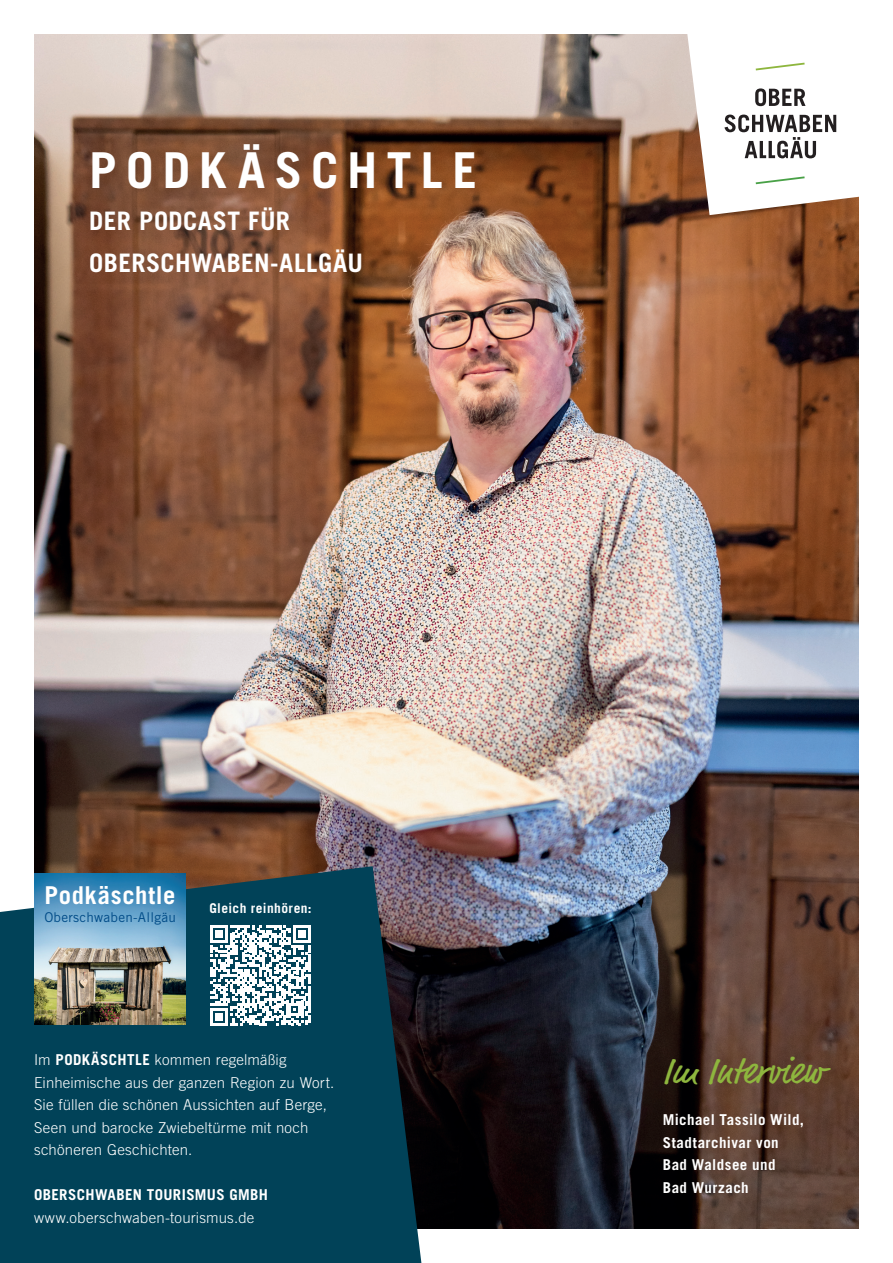
<style>
.page{position:relative;width:893px;height:1263px;background:#fff}
.page>*{position:absolute;margin:0;border:0;box-sizing:border-box;transform-origin:0 0}
.t1{font:700 49.5px "Trade Gothic LT Std";letter-spacing:.19em;color:#fff}
.t2{font:37.5px "Market Pro";color:#8eb63e}
.t3{font:700 25.5px/42px "Trade Gothic LT Std";letter-spacing:.015em;color:#fff}
.t4{font:700 24.6px "Trade Gothic LT Std";letter-spacing:.025em;color:#fff}
.t5{font:300 15px/22.5px "Trade Gothic LT Std";letter-spacing:.01em;color:#fff}
.t6{font:700 15px/22.5px "Trade Gothic LT Std";letter-spacing:.025em;color:#fff}
.t7{font:13.5px "Trade Gothic LT Std";letter-spacing:.02em;color:#004b87}
.t8{font:700 13.5px "Trade Gothic LT Std";letter-spacing:.03em;color:#fff}
.s1{font-weight:700}
</style>
<div class="page">
<img style="left:34px;top:34px;width:825px;height:1195px">
<svg style="left:686px;top:34px;width:173px;height:181px"></svg>
<svg style="left:0;top:866px;width:421px;height:397px;fill:#014258"></svg>
<img style="left:34px;top:873px;width:151px;height:151px">
<svg style="left:211px;top:925px;width:100px;height:100px"></svg>
<h1 class="t1" style="left:89px;top:140px;width:389px">PODKÄSCHTLE</h1>
<h3 class="t3" style="left:89px;top:200px;width:275px">DER PODCAST FÜR<br>OBERSCHWABEN-ALLGÄU</h3>
<h3 class="t4" style="left:45px;top:880px;width:132px">Podkäschtle</h3>
<p class="t7" style="left:44px;top:909px;width:133px">Oberschwaben-Allgäu</p>
<p class="t8" style="left:209px;top:900px;width:104px">Gleich reinhören:</p>
<p class="t5" style="left:34px;top:1048px;width:302px">Im <span class="s1">PODKÄSCHTLE</span> kommen regelmäßig Einheimische aus der ganzen Region zu Wort.<br>Sie füllen die schönen Aussichten auf Berge, Seen und barocke Zwiebeltürme mit noch schöneren Geschichten.</p>
<p class="t6" style="left:34px;top:1183px;width:235px">OBERSCHWABEN TOURISMUS GMBH</p>
<p class="t5" style="left:34px;top:1206px;width:222px">www.oberschwaben-tourismus.de</p>
<h2 class="t2" style="left:663px;top:1046px;width:162px">Im Interview</h2>
<p class="t6" style="left:663px;top:1108px;width:143px">Michael Tassilo Wild,<br>Stadtarchivar von<br>Bad Waldsee und<br>Bad Wurzach</p>
</div>
